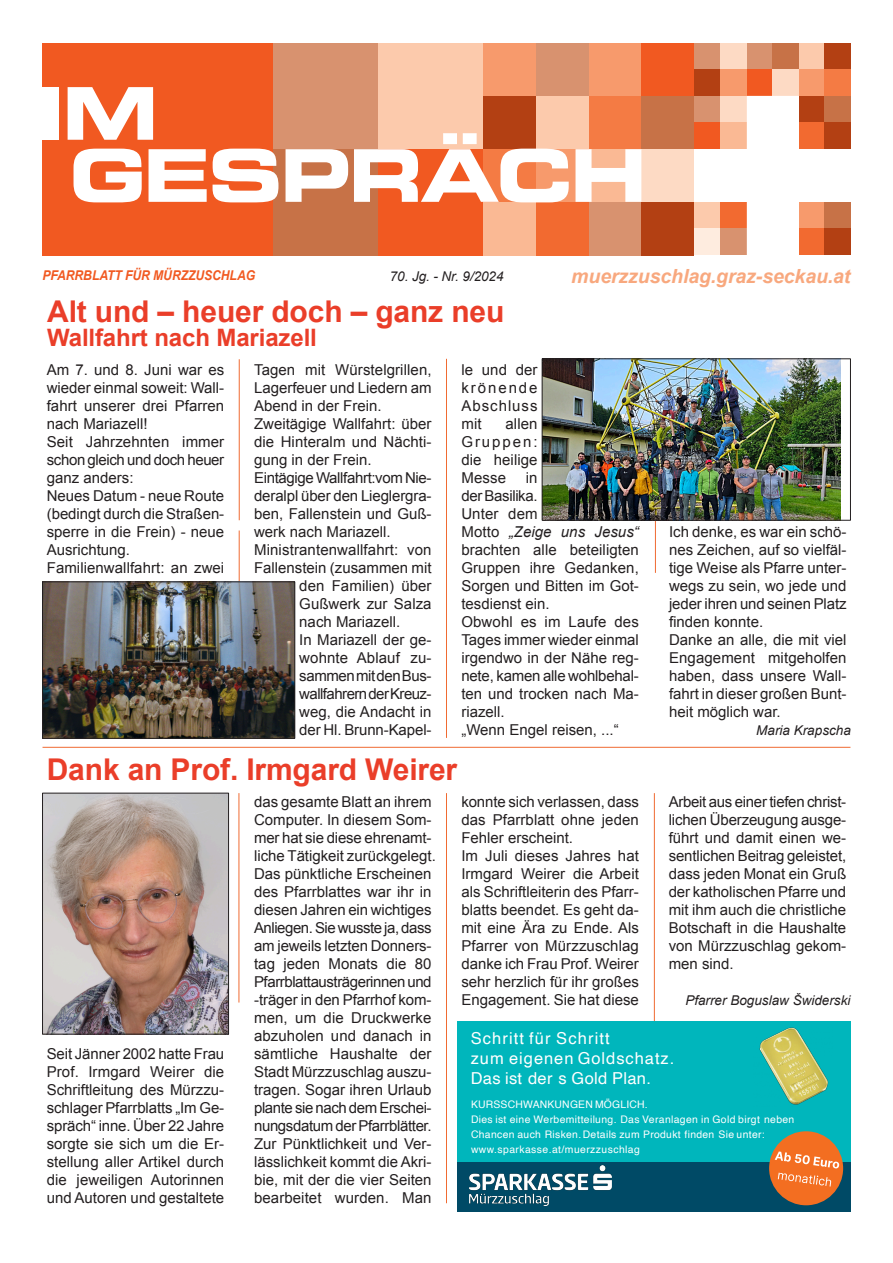
<style>
.page{position:relative;width:893px;height:1263px;background:#fff}
.page>*{position:absolute;margin:0;border:0;box-sizing:border-box;transform-origin:0 0}
.t1{font:700 30px "Arial";letter-spacing:-.005em;color:#ea3e29}
.t2{font:700 24px "Arial";letter-spacing:-.005em;color:#ea3e29}
.t3{font:italic 700 19.5px "Arial";letter-spacing:-.005em;color:#f8a87e}
.t4{font:16.5px/20px "Helvetica";letter-spacing:.06em;color:#fff}
.t5{font:15px/18px "Arial";color:#231f20}
.t6{font:15px "Arial";letter-spacing:-.025em;color:#231f20}
.t7{font:15px "Arial";letter-spacing:-.035em;color:#231f20}
.t8{font:italic 13.5px "Arial";color:#231f20}
.t9{font:italic 700 13.5px "Arial";letter-spacing:-.005em;color:#f15921;scale:.9 1}
.t10{font:10.35px/15px "Helvetica";letter-spacing:.03em;color:#fff}
.s1{font-style:italic}
</style>
<div class="page">
<hr style="left:655px;top:361px;width:1px;height:212px;background:#f06b32">
<hr style="left:239px;top:530px;width:1px;height:208px;background:#f06b32">
<div style="left:43px;top:43px;width:230px;height:212px;background:#f15921"></div>
<div style="left:273px;top:43px;width:105px;height:106px;background:#d8926f"></div>
<div style="left:273px;top:149px;width:105px;height:106px;background:#c77247"></div>
<div style="left:378px;top:43px;width:106px;height:106px;background:#fccaac"></div>
<div style="left:378px;top:149px;width:106px;height:106px;background:#f15921"></div>
<div style="left:484px;top:43px;width:52px;height:53px;background:#f79a6c"></div>
<div style="left:484px;top:96px;width:52px;height:53px;background:#b34013"></div>
<div style="left:536px;top:43px;width:53px;height:53px;background:#d8926f"></div>
<div style="left:536px;top:96px;width:53px;height:53px;background:#fccaac"></div>
<div style="left:484px;top:202px;width:52px;height:53px;background:#fab994"></div>
<div style="left:536px;top:149px;width:53px;height:53px;background:#f79a6c"></div>
<div style="left:536px;top:202px;width:53px;height:53px;background:#f26a30"></div>
<div style="left:589px;top:43px;width:52px;height:53px;background:#f79a6c"></div>
<div style="left:589px;top:96px;width:52px;height:53px;background:#f47b44"></div>
<div style="left:641px;top:43px;width:53px;height:53px;background:#f15921"></div>
<div style="left:641px;top:96px;width:53px;height:53px;background:#c77247"></div>
<div style="left:589px;top:202px;width:52px;height:53px;background:#d8926f"></div>
<div style="left:641px;top:149px;width:53px;height:53px;background:#fddac4"></div>
<div style="left:641px;top:202px;width:53px;height:53px;background:#b34013"></div>
<div style="left:694px;top:43px;width:26px;height:26px;background:#d8926f"></div>
<div style="left:694px;top:69px;width:26px;height:27px;background:#b34013"></div>
<div style="left:720px;top:43px;width:27px;height:26px;background:#fddac4"></div>
<div style="left:720px;top:69px;width:27px;height:27px;background:#f79a6c"></div>
<div style="left:747px;top:43px;width:25px;height:26px;background:#d8926f"></div>
<div style="left:747px;top:69px;width:25px;height:27px;background:#f15921"></div>
<div style="left:772px;top:43px;width:27px;height:26px;background:#c77247"></div>
<div style="left:772px;top:69px;width:27px;height:27px;background:#fddac4"></div>
<div style="left:799px;top:43px;width:25px;height:26px;background:#fccaac"></div>
<div style="left:799px;top:69px;width:25px;height:27px;background:#f79a6c"></div>
<div style="left:824px;top:43px;width:27px;height:26px;background:#b34013"></div>
<div style="left:824px;top:69px;width:27px;height:27px;background:#f47b44"></div>
<svg style="left:694px;top:96px;width:157px;height:159px"></svg>
<svg style="left:74px;top:149px;width:68px;height:53px"></svg>
<svg style="left:149px;top:149px;width:58px;height:53px"></svg>
<svg style="left:213px;top:149px;width:65px;height:53px"></svg>
<svg style="left:286px;top:149px;width:62px;height:53px"></svg>
<svg style="left:354px;top:133px;width:215px;height:69px"></svg>
<svg style="left:575px;top:149px;width:66px;height:53px"></svg>
<div style="left:43px;top:87px;width:16px;height:53px;background:#fff"></div>
<svg style="left:68px;top:87px;width:85px;height:53px"></svg>
<img style="left:44px;top:795px;width:183px;height:237px">
<div style="left:42px;top:793px;width:187px;height:241px;border:1px solid #231f20"></div>
<hr style="left:239px;top:793px;width:1px;height:209px;background:#f06b32">
<hr style="left:239px;top:359px;width:1px;height:161px;background:#f06b32">
<hr style="left:446px;top:359px;width:1px;height:379px;background:#f06b32">
<hr style="left:446px;top:793px;width:1px;height:410px;background:#f06b32">
<hr style="left:654px;top:793px;width:1px;height:410px;background:#f06b32">
<hr style="left:43px;top:747px;width:807px;height:1px;background:#f06b32">
<img style="left:544px;top:361px;width:296px;height:157px">
<div style="left:542px;top:359px;width:309px;height:161px;border:1px solid #231f20"></div>
<img style="left:44px;top:584px;width:249px;height:152px">
<div style="left:42px;top:582px;width:253px;height:156px;border:1px solid #231f20"></div>
<div style="left:457px;top:1162px;width:394px;height:50px;background:#004a66"></div>
<div style="left:457px;top:1021px;width:394px;height:141px;background:#00b6bc"></div>
<img style="left:759px;top:1027px;width:70px;height:78px">
<img style="left:469px;top:1166px;width:142px;height:39px">
<div style="left:769px;top:1131px;width:74px;height:74px;background:#f36e21;border-radius:50%"></div>
<svg style="left:775px;top:1151px;width:64px;height:35px"></svg>
<p class="t9" style="left:43px;top:271px;width:238px">PFARRBLATT FÜR MÜRZZUSCHLAG</p>
<p class="t8" style="left:390px;top:271px;width:115px">70. Jg. - Nr. 9/2024</p>
<h3 class="t3" style="left:571px;top:269px;width:281px">muerzzuschlag.graz-seckau.at</h3>
<h1 class="t1" style="left:47px;top:300px;width:459px">Alt und – heuer doch – ganz neu</h1>
<h2 class="t2" style="left:47px;top:329px;width:271px">Wallfahrt nach Mariazell</h2>
<p class="t5" style="left:47px;top:362px;width:179px">Am 7. und 8. Juni war es wieder einmal soweit: Wall&shy;fahrt unserer drei Pfarren nach Mariazell!<br>Seit Jahrzehnten immer schon gleich und doch heuer ganz anders:<br>Neues Datum - neue Route (bedingt durch die Straßen&shy;sperre in die Frein) - neue<br>Ausrichtung.<br>Familienwallfahrt: an zwei</p>
<p class="t5" style="left:254px;top:362px;width:179px">Tagen mit Würstelgrillen,</p>
<p class="t5" style="left:461px;top:362px;width:78px;text-align:justify">le und der krönende Abschluss mit</p>
<p class="t5" style="left:254px;top:380px;width:179px">Lagerfeuer und Liedern am</p>
<p class="t5" style="left:254px;top:398px;width:129px">Abend in der Frein.</p>
<p class="t5" style="left:254px;top:416px;width:179px">Zweitägige Wallfahrt: über</p>
<p class="t5" style="left:254px;top:434px;width:179px">die Hinteralm und Nächti-</p>
<p class="t5" style="left:254px;top:452px;width:119px">gung in der Frein.</p>
<p class="t6" style="left:254px;top:472px;width:179px">Eintägige Wallfahrt:vom Nie-</p>
<p class="t5" style="left:254px;top:488px;width:179px">deralpl über den Lieglergra-</p>
<p class="t5" style="left:254px;top:506px;width:179px">ben, Fallenstein und Guß-</p>
<p class="t5" style="left:254px;top:524px;width:138px">werk nach Mariazell.</p>
<p class="t5" style="left:254px;top:542px;width:179px">Ministrantenwallfahrt: von</p>
<p class="t5" style="left:254px;top:560px;width:179px">Fallenstein (zusammen mit</p>
<p class="t5" style="left:299px;top:578px;width:134px">den Familien) über</p>
<p class="t5" style="left:299px;top:596px;width:134px">Gußwerk zur Salza</p>
<p class="t5" style="left:299px;top:614px;width:102px">nach Mariazell.</p>
<p class="t5" style="left:299px;top:632px;width:134px">In Mariazell der ge-</p>
<p class="t5" style="left:299px;top:650px;width:134px">wohnte Ablauf zu-</p>
<p class="t6" style="left:299px;top:670px;width:134px">sammen mit den Bus-</p>
<p class="t7" style="left:299px;top:688px;width:134px">wallfahrern der Kreuz-</p>
<p class="t5" style="left:299px;top:704px;width:134px">weg, die Andacht in</p>
<p class="t5" style="left:299px;top:722px;width:134px">der Hl. Brunn-Kapel-</p>
<p class="t5" style="left:461px;top:416px;width:78px;text-align:justify;text-indent:44px">allen Gruppen: die heilige Messe</p>
<p class="t5" style="left:461px;top:470px;width:179px;text-indent:64px">in<br>der Basilika.<br>Unter dem<br>Motto <span class="s1">„Zeige uns Jesus“ </span>brachten alle beteiligten<br>Gruppen ihre Gedanken,<br>Sorgen und Bitten im Got&shy;tesdienst ein.<br>Obwohl es im Laufe des<br>Tages immer wieder einmal irgendwo in der Nähe reg&shy;nete, kamen alle wohlbehal&shy;ten und trocken nach Ma&shy;riazell.<br>„Wenn Engel reisen, ...“</p>
<h1 class="t1" style="left:47px;top:758px;width:412px">Dank an Prof. Irmgard Weirer</h1>
<p class="t5" style="left:669px;top:524px;width:179px">Ich denke, es war ein schö&shy;nes Zeichen, auf so vielfäl&shy;tige Weise als Pfarre unter&shy;wegs zu sein, wo jede und jeder ihren und seinen Platz finden konnte.<br>Danke an alle, die mit viel<br>Engagement mitgeholfen haben, dass unsere Wall&shy;fahrt in dieser großen Bunt&shy;heit möglich war.</p>
<p class="t8" style="left:756px;top:725px;width:96px">Maria Krapscha</p>
<p class="t5" style="left:47px;top:1046px;width:179px;text-align:justify">Seit Jänner 2002 hatte Frau Prof. Irmgard Weirer die Schriftleitung des Mürzzu&shy;schlager Pfarrblatts „Im Ge&shy;spräch“ inne. Über 22 Jahre sorgte sie sich um die Er&shy;stellung aller Artikel durch die jeweiligen Autorinnen und Autoren und gestaltete</p>
<p class="t5" style="left:669px;top:794px;width:179px;text-align:justify">Arbeit aus einer tiefen christ&shy;lichen Überzeugung ausge&shy;führt und damit einen we&shy;sentlichen Beitrag geleistet, dass jeden Monat ein Gruß der katholischen Pfarre und mit ihm auch die christliche Botschaft in die Haushalte von Mürzzuschlag gekom&shy;men sind.</p>
<p class="t8" style="left:685px;top:995px;width:167px">Pfarrer Boguslaw Šwiderski</p>
<p class="t5" style="left:254px;top:794px;width:183px">das gesamte Blatt an ihrem<br>Computer. In diesem Som&shy;mer hat sie diese ehrenamt&shy;liche Tätigkeit zurückgelegt.<br>Das pünktliche Erscheinen des Pfarrblattes war ihr in diesen Jahren ein wichtiges<br>Anliegen. Sie wusste ja, dass am jeweils letzten Donners&shy;tag jeden Monats die 80<br>Pfarrblattausträgerinnen und -träger in den Pfarrhof kom&shy;men, um die Druckwerke abzuholen und danach in sämtliche Haushalte der<br>Stadt Mürzzuschlag auszu&shy;tragen. Sogar ihren Urlaub plante sie nach dem Erschei&shy;nungsdatum der Pfarrblätter.<br>Zur Pünktlichkeit und Ver&shy;lässlichkeit kommt die Akri&shy;bie, mit der die vier Seiten bearbeitet wurden. Man</p>
<p class="t5" style="left:461px;top:794px;width:179px">konnte sich verlassen, dass das Pfarrblatt ohne jeden<br>Fehler erscheint.<br>Im Juli dieses Jahres hat<br>Irmgard Weirer die Arbeit als Schriftleiterin des Pfarr&shy;blatts beendet. Es geht da&shy;mit eine Ära zu Ende. Als<br>Pfarrer von Mürzzuschlag danke ich Frau Prof. Weirer sehr herzlich für ihr großes<br>Engagement. Sie hat diese</p>
<p class="t4" style="left:471px;top:1029px;width:205px">Schritt für Schritt<br>zum eigenen Goldschatz.<br>Das ist der s Gold Plan.</p>
<p class="t10" style="left:471px;top:1097px;width:325px">KURSSCHWANKUNGEN MÖGLICH.<br>Dies ist eine Werbemitteilung. Das Veranlagen in Gold birgt neben Chancen auch Risken. Details zum Produkt finden Sie unter: www.sparkasse.at/muerzzuschlag</p>
</div>
